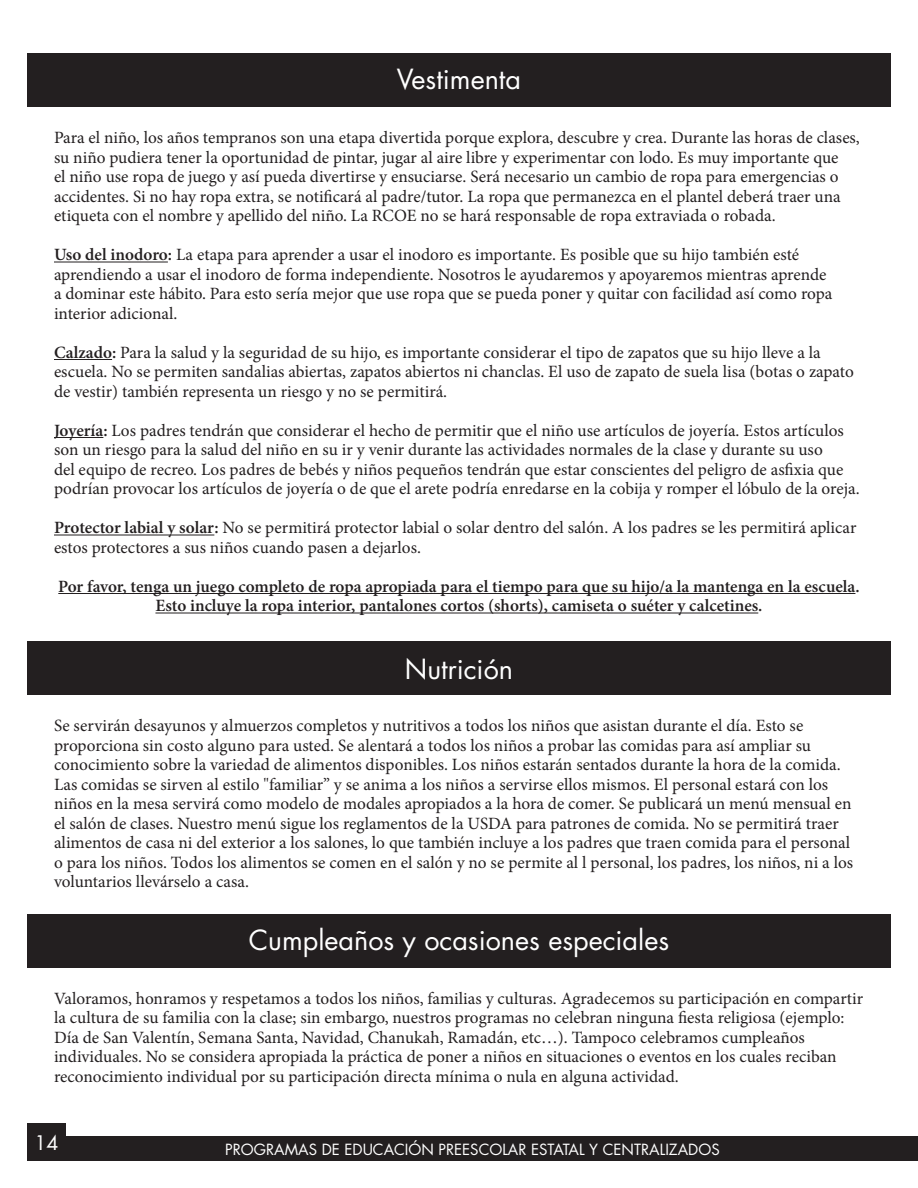
<style>
.page{position:relative;width:918px;height:1188px;background:#fff}
.page>*{position:absolute;margin:0;border:0;box-sizing:border-box;transform-origin:0 0}
.t1{font:27px "Futura Std";color:#fff}
.t2{font:19.5px "Futura Std";color:#fff}
.t3{font:17.25px/19.5px "Minion Pro";color:#231f20}
.t4{font:600 17.25px/19.5px "Minion Pro";color:#231f20;text-align:center}
.t5{font:15px "Futura Std";color:#fff}
.s1{font-weight:600}
</style>
<div class="page">
<div style="left:27px;top:1123px;width:39px;height:38px;background:#231f20"></div>
<div style="left:63px;top:1136px;width:855px;height:25px;background:#231f20"></div>
<div style="left:27px;top:54px;width:864px;height:53px;background:#231f20"></div>
<hr style="left:54px;top:262px;width:114px;height:1px;background:#231f20">
<hr style="left:54px;top:359px;width:58px;height:1px;background:#231f20">
<hr style="left:54px;top:437px;width:49px;height:1px;background:#231f20">
<hr style="left:54px;top:535px;width:160px;height:1px;background:#231f20">
<hr style="left:58px;top:593px;width:797px;height:1px;background:#231f20">
<hr style="left:155px;top:613px;width:603px;height:1px;background:#231f20">
<div style="left:27px;top:642px;width:864px;height:53px;background:#231f20"></div>
<div style="left:27px;top:914px;width:864px;height:53px;background:#231f20"></div>
<h2 class="t1" style="left:397px;top:62px;width:126px">Vestimenta</h2>
<p class="t3" style="left:54px;top:128px;width:807px">Para el niño, los años tempranos son una etapa divertida porque explora, descubre y crea. Durante las horas de clases, su niño pudiera tener la oportunidad de pintar, jugar al aire libre y experimentar con lodo. Es muy importante que<br>el niño use ropa de juego y así pueda divertirse y ensuciarse. Será necesario un cambio de ropa para emergencias o accidentes. Si no hay ropa extra, se notificará al padre/tutor. La ropa que permanezca en el plantel deberá traer una etiqueta con el nombre y apellido del niño. La RCOE no se hará responsable de ropa extraviada o robada.</p>
<p class="t3" style="left:54px;top:245px;width:780px"><span class="s1">Uso del inodoro:</span> La etapa para aprender a usar el inodoro es importante. Es posible que su hijo también esté aprendiendo a usar el inodoro de forma independiente. Nosotros le ayudaremos y apoyaremos mientras aprende a dominar este hábito. Para esto sería mejor que use ropa que se pueda poner y quitar con facilidad así como ropa interior adicional.</p>
<p class="t3" style="left:54px;top:343px;width:801px"><span class="s1">Calzado:</span> Para la salud y la seguridad de su hijo, es importante considerar el tipo de zapatos que su hijo lleve a la escuela. No se permiten sandalias abiertas, zapatos abiertos ni chanclas. El uso de zapato de suela lisa (botas o zapato de vestir) también representa un riesgo y no se permitirá.</p>
<p class="t3" style="left:54px;top:421px;width:807px"><span class="s1">Joyería:</span> Los padres tendrán que considerar el hecho de permitir que el niño use artículos de joyería. Estos artículos son un riesgo para la salud del niño en su ir y venir durante las actividades normales de la clase y durante su uso<br>del equipo de recreo. Los padres de bebés y niños pequeños tendrán que estar conscientes del peligro de asfixia que podrían provocar los artículos de joyería o de que el arete podría enredarse en la cobija y romper el lóbulo de la oreja.</p>
<p class="t3" style="left:54px;top:518px;width:804px"><span class="s1">Protector labial y solar:</span> No se permitirá protector labial o solar dentro del salón. A los padres se les permitirá aplicar estos protectores a sus niños cuando pasen a dejarlos.</p>
<p class="t4" style="left:58px;top:576px;width:803px">Por favor, tenga un juego completo de ropa apropiada para el tiempo para que su hijo/a la mantenga en la escuela.<br>Esto incluye la ropa interior, pantalones cortos (shorts), camiseta o suéter y calcetines.</p>
<h2 class="t1" style="left:405px;top:651px;width:110px">Nutrición</h2>
<p class="t3" style="left:54px;top:716px;width:801px">Se servirán desayunos y almuerzos completos y nutritivos a todos los niños que asistan durante el día. Esto se proporciona sin costo alguno para usted. Se alentará a todos los niños a probar las comidas para así ampliar su conocimiento sobre la variedad de alimentos disponibles. Los niños estarán sentados durante la hora de la comida.<br>Las comidas se sirven al estilo "familiar” y se anima a los niños a servirse ellos mismos. El personal estará con los niños en la mesa servirá como modelo de modales apropiados a la hora de comer. Se publicará un menú mensual en el salón de clases. Nuestro menú sigue los reglamentos de la USDA para patrones de comida. No se permitirá traer alimentos de casa ni del exterior a los salones, lo que también incluye a los padres que traen comida para el personal o para los niños. Todos los alimentos se comen en el salón y no se permite al l personal, los padres, los niños, ni a los voluntarios llevárselo a casa.</p>
<h2 class="t1" style="left:249px;top:922px;width:422px">Cumpleaños y ocasiones especiales</h2>
<p class="t3" style="left:54px;top:989px;width:811px">Valoramos, honramos y respetamos a todos los niños, familias y culturas. Agradecemos su participación en compartir la cultura de su familia con la clase; sin embargo, nuestros programas no celebran ninguna fiesta religiosa (ejemplo:<br>Día de San Valentín, Semana Santa, Navidad, Chanukah, Ramadán, etc…). Tampoco celebramos cumpleaños individuales. No se considera apropiada la práctica de poner a niños en situaciones o eventos en los cuales reciban reconocimiento individual por su participación directa mínima o nula en alguna actividad.</p>
<p class="t2" style="left:35px;top:1131px;width:26px">14</p>
<p class="t5" style="left:225px;top:1140px;width:496px">PROGRAMAS DE EDUCACIÓN PREESCOLAR ESTATAL Y CENTRALIZADOS</p>
</div>
